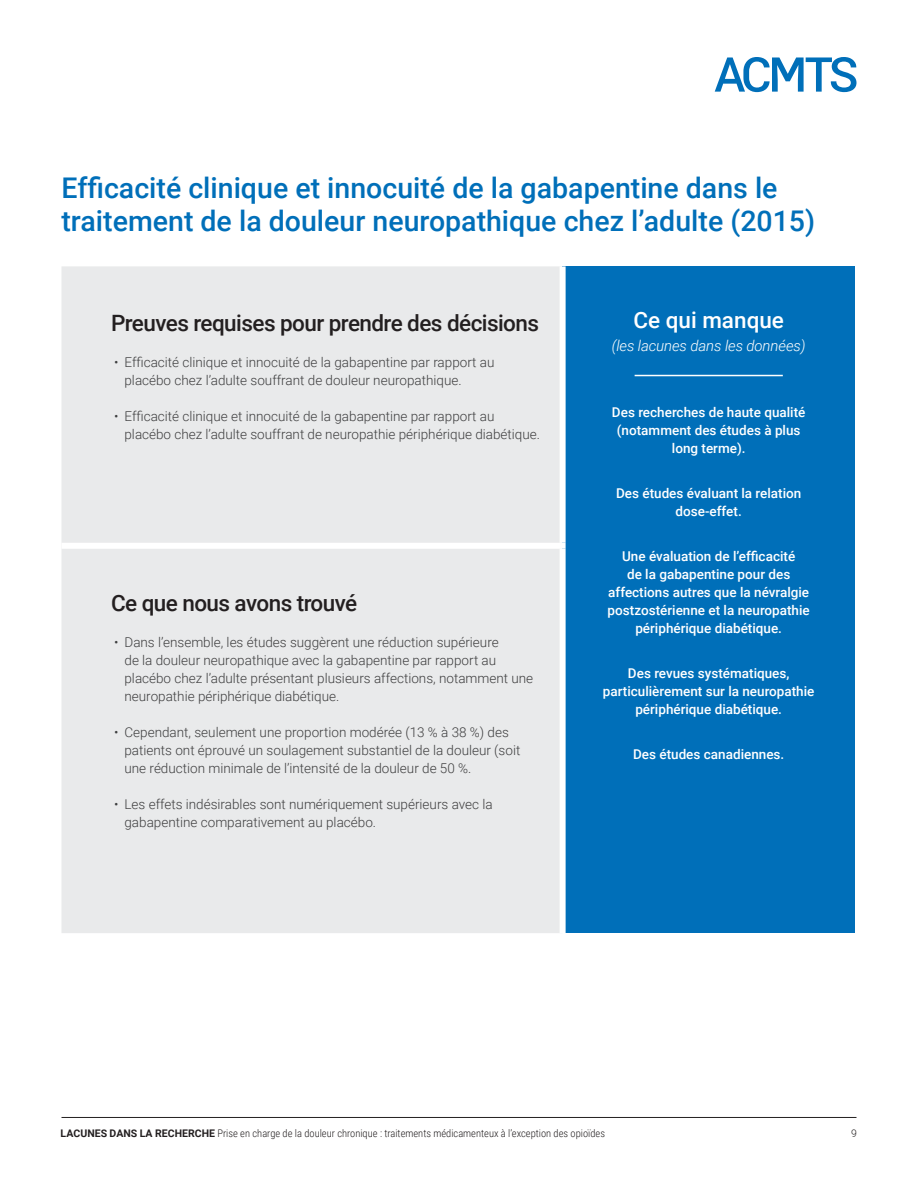
<style>
.page{position:relative;width:918px;height:1188px;background:#fff}
.page>*{position:absolute;margin:0;border:0;box-sizing:border-box;transform-origin:0 0}
.Paragraph_Style_1{font:500 28.5px/33px "Roboto";color:#006fb9}
.t1{font:500 22.5px "Roboto";letter-spacing:-.025em;color:#231f20}
.Evidence_Gaps{font:500 22.5px "Roboto";color:#fff}
.t2{font:italic 300 15px "Roboto";letter-spacing:-.01em;color:#fff}
.t3{font:300 13.5px/18px "Roboto";color:#3e3e3f}
.t4{font:500 13.5px/18px "Roboto";color:#fff;text-align:center}
.t5{font:300 10.5px "Roboto Condensed";color:#231f20}
.t6{font:300 10.5px "Roboto";color:#231f20}
.s1{font-family:"Roboto";font-weight:700}
</style>
<div class="page">
<hr style="left:62px;top:1117px;width:794px;height:1px;background:#231f20">
<div style="left:62px;top:266px;width:498px;height:667px;background:#e9eaeb"></div>
<div style="left:563px;top:266px;width:292px;height:667px;background:#006fb9"></div>
<div style="left:62px;top:543px;width:504px;height:6px;background:#fff"></div>
<div style="left:560px;top:266px;width:6px;height:277px;background:#fff"></div>
<div style="left:560px;top:549px;width:6px;height:384px;background:#fff"></div>
<hr style="left:635px;top:375px;width:148px;height:1px;background:#fff">
<svg style="left:715px;top:57px;width:141px;height:35px"></svg>
<p class="Paragraph_Style_1" style="left:62px;top:171px;width:755px">Efficacité clinique et innocuité de la gabapentine dans le traitement de la douleur neuropathique chez l’adulte (2015)</p>
<h1 class="t1" style="left:111px;top:308px;width:430px">Preuves requises pour prendre des décisions</h1>
<p class="t3" style="left:124px;top:353px;width:372px;text-indent:-10px">• Efficacité clinique et innocuité de la gabapentine par rapport au placébo chez l’adulte souffrant de douleur neuropathique.</p>
<p class="t3" style="left:124px;top:407px;width:417px;text-indent:-10px">• Efficacité clinique et innocuité de la gabapentine par rapport au placébo chez l’adulte souffrant de neuropathie périphérique diabétique.</p>
<h1 class="t1" style="left:111px;top:587px;width:248px">Ce que nous avons trouvé</h1>
<p class="t3" style="left:124px;top:632px;width:410px;text-indent:-10px">• Dans l’ensemble, les études suggèrent une réduction supérieure<br>de la douleur neuropathique avec la gabapentine par rapport au placébo chez l’adulte présentant plusieurs affections, notamment une neuropathie périphérique diabétique.</p>
<p class="t3" style="left:124px;top:722px;width:397px;text-indent:-10px">• Cependant, seulement une proportion modérée (13 % à 38 %) des patients ont éprouvé un soulagement substantiel de la douleur (soit une réduction minimale de l’intensité de la douleur de 50 %.</p>
<p class="t3" style="left:124px;top:794px;width:370px;text-indent:-10px">• Les effets indésirables sont numériquement supérieurs avec la gabapentine comparativement au placébo.</p>
<p class="Evidence_Gaps" style="left:633px;top:305px;width:152px">Ce qui manque</p>
<p class="t2" style="left:612px;top:335px;width:195px">(les lacunes dans les données)</p>
<p class="t4" style="left:612px;top:402px;width:195px">Des recherches de haute qualité (notamment des études à plus long terme).</p>
<p class="t4" style="left:616px;top:483px;width:187px">Des études évaluant la relation dose-effet.</p>
<p class="t4" style="left:608px;top:546px;width:204px">Une évaluation de l’efficacité<br>de la gabapentine pour des affections autres que la névralgie postzostérienne et la neuropathie périphérique diabétique.</p>
<p class="t4" style="left:603px;top:663px;width:213px">Des revues systématiques, particulièrement sur la neuropathie périphérique diabétique.</p>
<p class="t4" style="left:633px;top:744px;width:153px">Des études canadiennes.</p>
<p class="t5" style="left:61px;top:1126px;width:546px"><span class="s1">LACUNES DANS LA RECHERCHE</span> Prise en charge de la douleur chronique : traitements médicamenteux à l’exception des opioïdes</p>
<p class="t6" style="left:851px;top:1126px;width:7px">9</p>
</div>
